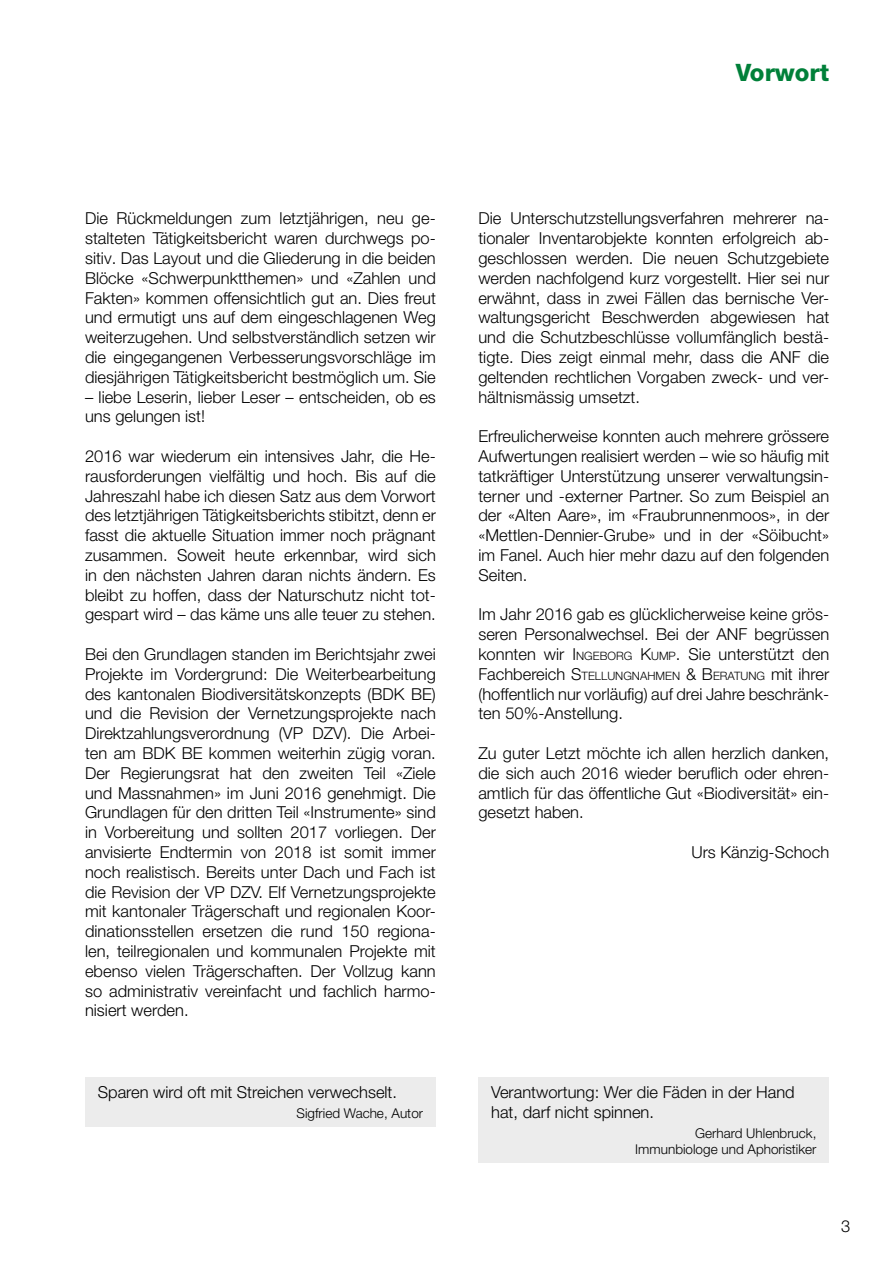
<style>
.page{position:relative;width:893px;height:1263px;background:#fff}
.page>*{position:absolute;margin:0;border:0;box-sizing:border-box;transform-origin:0 0}
.t1{font:800 24px "Helvetica Neue LT Pro";color:#008039}
.t2{font:300 16.5px/19.8px "Helvetica Neue LT Pro";color:#000;text-align:justify}
.t3{font:300 13.5px/16.2px "Helvetica Neue LT Pro";color:#000;text-align:right}
.s1{font-size:11.55px}
</style>
<div class="page">
<div style="left:85px;top:1077px;width:351px;height:50px;background:#ececec"></div>
<div style="left:478px;top:1077px;width:351px;height:86px;background:#ececec"></div>
<h1 class="t1" style="left:736px;top:58px;width:95px">Vorwort</h1>
<p class="t2" style="left:85px;top:208px;width:352px">Die Rückmeldungen zum letztjährigen, neu ge&shy;stalteten Tätigkeitsbericht waren durchwegs po&shy;sitiv. Das Layout und die Gliederung in die beiden Blöcke «Schwerpunktthemen» und «Zahlen und Fakten» kommen offensichtlich gut an. Dies freut und ermutigt uns auf dem eingeschlagenen Weg weiterzugehen. Und selbstverständlich setzen wir die eingegangenen Verbesserungsvorschläge im diesjährigen Tätigkeitsbericht bestmöglich um. Sie</p>
<p class="t2" style="left:85px;top:386px;width:352px">– liebe Leserin, lieber Leser – entscheiden, ob es uns gelungen ist!</p>
<p class="t2" style="left:85px;top:446px;width:352px">2016 war wiederum ein intensives Jahr, die He&shy;rausforderungen vielfältig und hoch. Bis auf die Jahreszahl habe ich diesen Satz aus dem Vorwort des letztjährigen Tätigkeitsberichts stibitzt, denn er fasst die aktuelle Situation immer noch prägnant zusammen. Soweit heute erkennbar, wird sich in den nächsten Jahren daran nichts ändern. Es bleibt zu hoffen, dass der Naturschutz nicht tot&shy;gespart wird – das käme uns alle teuer zu stehen.</p>
<p class="t2" style="left:85px;top:644px;width:352px">Bei den Grundlagen standen im Berichtsjahr zwei Projekte im Vordergrund: Die Weiterbearbeitung des kantonalen Biodiversitätskonzepts (BDK BE) und die Revision der Vernetzungsprojekte nach Direktzahlungsverordnung (VP DZV). Die Arbei&shy;ten am BDK BE kommen weiterhin zügig voran.<br>Der Regierungsrat hat den zweiten Teil «Ziele und Massnahmen» im Juni 2016 genehmigt. Die Grundlagen für den dritten Teil «Instrumente» sind in Vorbereitung und sollten 2017 vorliegen. Der anvisierte Endtermin von 2018 ist somit immer noch realistisch. Bereits unter Dach und Fach ist die Revision der VP DZV. Elf Vernetzungsprojekte mit kantonaler Trägerschaft und regionalen Koor&shy;dinationsstellen ersetzen die rund 150 regiona&shy;len, teilregionalen und kommunalen Projekte mit ebenso vielen Trägerschaften. Der Vollzug kann so administrativ vereinfacht und fachlich harmo&shy;nisiert werden.</p>
<p class="t2" style="left:98px;top:1082px;width:301px">Sparen wird oft mit Streichen verwechselt.</p>
<p class="t3" style="left:297px;top:1105px;width:128px">Sigfried Wache, Autor</p>
<p class="t2" style="left:478px;top:208px;width:352px">Die Unterschutzstellungsverfahren mehrerer na&shy;tionaler Inventarobjekte konnten erfolgreich ab&shy;geschlossen werden. Die neuen Schutzgebiete werden nachfolgend kurz vorgestellt. Hier sei nur erwähnt, dass in zwei Fällen das bernische Ver&shy;waltungsgericht Beschwerden abgewiesen hat und die Schutzbeschlüsse vollumfänglich bestä&shy;tigte. Dies zeigt einmal mehr, dass die ANF die geltenden rechtlichen Vorgaben zweck- und ver&shy;hältnismässig umsetzt.</p>
<p class="t2" style="left:478px;top:426px;width:352px">Erfreulicherweise konnten auch mehrere grössere Aufwertungen realisiert werden – wie so häufig mit tatkräftiger Unterstützung unserer verwaltungsin&shy;terner und -externer Partner. So zum Beispiel an der «Alten Aare», im «Fraubrunnenmoos», in der «Mettlen-Dennier-Grube» und in der «Söibucht» im Fanel. Auch hier mehr dazu auf den folgenden Seiten.</p>
<p class="t2" style="left:478px;top:604px;width:352px;text-align:left">Im Jahr 2016 gab es glücklicherweise keine grös&shy;seren Personalwechsel. Bei der ANF begrüssen konnten wir I<span class="s1">NGEBORG</span> K<span class="s1">UMP</span>. Sie unterstützt den Fachbereich S<span class="s1">TELLUNGNAHMEN</span> &amp; B<span class="s1">ERATUNG</span> mit ihrer (hoffentlich nur vorläufig) auf drei Jahre beschränk&shy;ten 50%-Anstellung.</p>
<p class="t2" style="left:478px;top:743px;width:352px">Zu guter Letzt möchte ich allen herzlich danken, die sich auch 2016 wieder beruflich oder ehren&shy;amtlich für das öffentliche Gut «Biodiversität» ein&shy;gesetzt haben.</p>
<p class="t2" style="left:691px;top:842px;width:139px">Urs Känzig-Schoch</p>
<p class="t2" style="left:491px;top:1082px;width:305px">Verantwortung: Wer die Fäden in der Hand hat, darf nicht spinnen.</p>
<p class="t3" style="left:635px;top:1125px;width:183px">Gerhard Uhlenbruck,<br>Immunbiologe und Aphoristiker</p>
<p class="t2" style="left:841px;top:1216px;width:11px">3</p>
</div>
